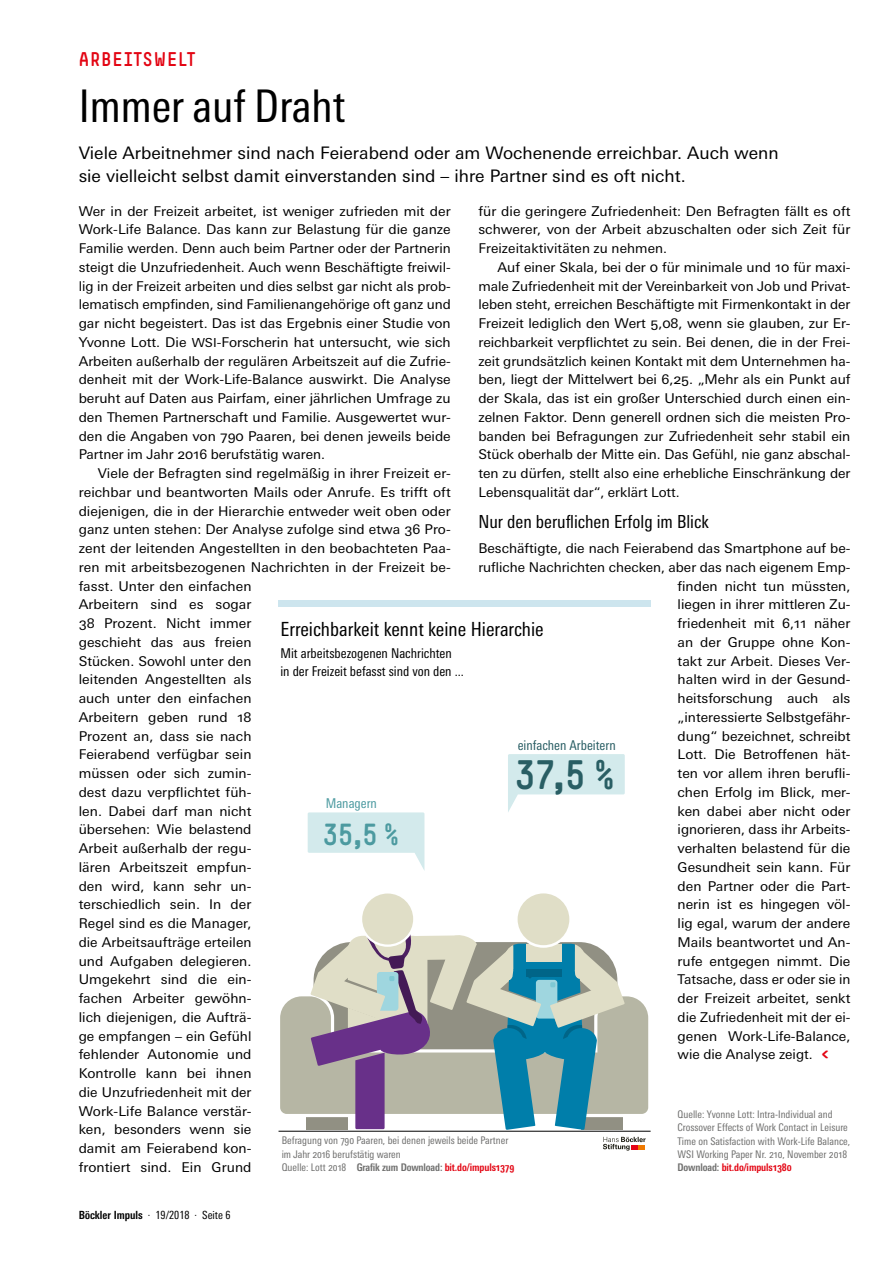
<style>
.page{position:relative;width:893px;height:1263px;background:#fff}
.page>*{position:absolute;margin:0;border:0;box-sizing:border-box;transform-origin:0 0}
.t1{font:condensed 45px "Univers Next Pro";color:#000}
.t2{font:40.5px "Simple HBS";color:#295e64}
.t3{font:30px "Simple HBS";color:#4c9aa0}
.t4{font:condensed 19.5px "Univers Next Pro";color:#000}
.t5{font:19.5px "Simple HBS";letter-spacing:.05em;color:#e30513}
.t6{font:condensed 18px "Univers Next Pro";color:#000}
.t7{font:17.25px/22.5px "Univers Next Pro";color:#000}
.t8{font:13.5px/18.8px "Univers Next Pro";letter-spacing:.005em;color:#000;text-align:justify}
.t9{font:condensed 13.5px/18px "Univers Next Pro";color:#000}
.t10{font:condensed 13.5px "Univers Next Pro";color:#295e64}
.t11{font:condensed 13.5px "Univers Next Pro";color:#4c9aa0}
.t12{font:condensed 11.25px "Univers Next Pro";color:#000}
.t13{font:condensed 10.5px/13.4px "Univers Next Pro";color:#6f6f6e}
.s1{font-size:12.45px}
.s2{font-family:"Simple HBS";font-size:18px;color:#e30513}
.s3{font-weight:700}
.s4{font-weight:700;color:#e30513}
</style>
<div class="page">
<div style="left:362px;top:893px;width:51px;height:51px;background:#e0dec7;border-radius:50%"></div>
<div style="left:518px;top:893px;width:51px;height:52px;background:#e0dec7;border-radius:50%"></div>
<svg style="left:308px;top:812px;width:116px;height:58px"></svg>
<svg style="left:508px;top:754px;width:117px;height:58px"></svg>
<svg style="left:280px;top:931px;width:369px;height:199px"></svg>
<div style="left:279px;top:600px;width:372px;height:6px;background:#cde5ee"></div>
<svg style="left:603px;top:1137px;width:43px;height:13px"></svg>
<hr style="left:279px;top:1131px;width:372px;height:1px;background:#000">
<h3 class="t5" style="left:79px;top:48px;width:118px">ARBEITSWELT</h3>
<h1 class="t1" style="left:79px;top:80px;width:268px">Immer auf Draht</h1>
<p class="t7" style="left:79px;top:142px;width:701px">Viele Arbeitnehmer sind nach Feierabend oder am Wochenende erreichbar. Auch wenn sie vielleicht selbst damit einverstanden sind – ihre Partner sind es oft nicht.</p>
<p class="t8" style="left:79px;top:201px;width:374px">Wer in der Freizeit arbeitet, ist weniger zufrieden mit der Work-Life Balance. Das kann zur Belastung für die ganze Familie werden. Denn auch beim Partner oder der Partnerin steigt die Unzufriedenheit. Auch wenn Beschäftigte freiwil&shy;lig in der Freizeit arbeiten und dies selbst gar nicht als prob&shy;lematisch empfinden, sind Familienangehörige oft ganz und gar nicht begeistert. Das ist das Ergebnis einer Studie von Yvonne Lott. Die <span class="s1">WSI</span>-Forscherin hat untersucht, wie sich Arbeiten außerhalb der regulären Arbeitszeit auf die Zufrie&shy;denheit mit der Work-Life-Balance auswirkt. Die Analyse beruht auf Daten aus Pairfam, einer jährlichen Umfrage zu den Themen Partnerschaft und Familie. Ausgewertet wur&shy;den die Angaben von 790 Paaren, bei denen jeweils beide Partner im Jahr 2016 berufstätig waren.</p>
<p class="t8" style="left:79px;top:464px;width:374px;text-align:left;text-indent:19px">Viele der Befragten sind regelmäßig in ihrer Freizeit er&shy;reichbar und beantworten Mails oder Anrufe. Es trifft oft diejenigen, die in der Hierarchie entweder weit oben oder ganz unten stehen: Der Analyse zufolge sind etwa 36 Pro&shy;zent der leitenden Angestellten in den beobachteten Paa&shy;ren mit arbeitsbezogenen Nachrichten in der Freizeit be&shy;fasst. Unter den einfachen<br>Arbeitern sind es sogar<br>38 Prozent. Nicht immer<br>geschieht das aus freien<br>Stücken. Sowohl unter den<br>leitenden Angestellten als<br>auch unter den einfachen<br>Arbeitern geben rund 18<br>Prozent an, dass sie nach<br>Feierabend verfügbar sein<br>müssen oder sich zumin-<br>dest dazu verpflichtet füh-<br>len. Dabei darf man nicht<br>übersehen: Wie belastend<br>Arbeit außerhalb der regu-<br>lären Arbeitszeit empfun-<br>den wird, kann sehr un-<br>terschiedlich sein. In der<br>Regel sind es die Manager,<br>die Arbeitsaufträge erteilen<br>und Aufgaben delegieren.<br>Umgekehrt sind die ein-<br>fachen Arbeiter gewöhn-<br>lich diejenigen, die Aufträ-<br>ge empfangen – ein Gefühl<br>fehlender Autonomie und<br>Kontrolle kann bei ihnen<br>die Unzufriedenheit mit der<br>Work-Life Balance verstär-<br>ken, besonders wenn sie<br>damit am Feierabend kon-<br>frontiert sind. Ein Grund</p>
<p class="t8" style="left:478px;top:201px;width:374px">für die geringere Zufriedenheit: Den Befragten fällt es oft schwerer, von der Arbeit abzuschalten oder sich Zeit für Freizeitaktivitäten zu nehmen.</p>
<p class="t8" style="left:478px;top:258px;width:374px;text-indent:19px">Auf einer Skala, bei der 0 für minimale und 10 für maxi&shy;male Zufriedenheit mit der Vereinbarkeit von Job und Privat&shy;leben steht, erreichen Beschäftigte mit Firmenkontakt in der Freizeit lediglich den Wert 5,08, wenn sie glauben, zur Er&shy;reichbarkeit verpflichtet zu sein. Bei denen, die in der Frei&shy;zeit grundsätzlich keinen Kontakt mit dem Unternehmen ha&shy;ben, liegt der Mittelwert bei 6,25. „Mehr als ein Punkt auf der Skala, das ist ein großer Unterschied durch einen ein&shy;zelnen Faktor. Denn generell ordnen sich die meisten Pro&shy;banden bei Befragungen zur Zufriedenheit sehr stabil ein Stück oberhalb der Mitte ein. Das Gefühl, nie ganz abschal&shy;ten zu dürfen, stellt also eine erhebliche Einschränkung der Lebensqualität dar“, erklärt Lott.</p>
<h3 class="t6" style="left:478px;top:511px;width:232px">Nur den beruflichen Erfolg im Blick</h3>
<p class="t8" style="left:478px;top:539px;width:374px">Beschäftigte, die nach Feierabend das Smartphone auf be-</p>
<p class="t8" style="left:478px;top:558px;width:374px">rufliche Nachrichten checken, aber das nach eigenem Emp-</p>
<p class="t8" style="left:678px;top:576px;width:174px">finden nicht tun müssten,</p>
<p class="t8" style="left:678px;top:595px;width:174px">liegen in ihrer mittleren Zu-</p>
<p class="t8" style="left:678px;top:614px;width:174px">friedenheit mit 6,11 näher</p>
<p class="t8" style="left:678px;top:633px;width:174px">an der Gruppe ohne Kon-</p>
<p class="t8" style="left:678px;top:651px;width:174px">takt zur Arbeit. Dieses Ver-</p>
<p class="t8" style="left:678px;top:670px;width:174px">halten wird in der Gesund-</p>
<p class="t8" style="left:678px;top:689px;width:174px">heitsforschung auch als</p>
<p class="t8" style="left:678px;top:708px;width:174px">„interessierte Selbstgefähr-</p>
<p class="t8" style="left:678px;top:726px;width:174px">dung“ bezeichnet, schreibt</p>
<p class="t8" style="left:678px;top:745px;width:174px">Lott. Die Betroffenen hät-</p>
<p class="t8" style="left:678px;top:764px;width:174px">ten vor allem ihren berufli-</p>
<p class="t8" style="left:678px;top:783px;width:174px">chen Erfolg im Blick, mer-</p>
<p class="t8" style="left:678px;top:801px;width:174px">ken dabei aber nicht oder</p>
<p class="t8" style="left:678px;top:820px;width:174px">ignorieren, dass ihr Arbeits-</p>
<p class="t8" style="left:678px;top:839px;width:174px">verhalten belastend für die</p>
<p class="t8" style="left:678px;top:858px;width:174px">Gesundheit sein kann. Für</p>
<p class="t8" style="left:678px;top:876px;width:174px">den Partner oder die Part-</p>
<p class="t8" style="left:678px;top:895px;width:174px">nerin ist es hingegen völ-</p>
<p class="t8" style="left:678px;top:914px;width:174px">lig egal, warum der andere</p>
<p class="t8" style="left:678px;top:933px;width:174px">Mails beantwortet und An-</p>
<p class="t8" style="left:678px;top:951px;width:174px">rufe entgegen nimmt. Die</p>
<p class="t8" style="left:678px;top:970px;width:174px">Tatsache, dass er oder sie in</p>
<p class="t8" style="left:678px;top:989px;width:174px">der Freizeit arbeitet, senkt</p>
<p class="t8" style="left:678px;top:1008px;width:174px">die Zufriedenheit mit der ei-</p>
<p class="t8" style="left:678px;top:1026px;width:174px">genen Work-Life-Balance,</p>
<p class="t8" style="left:678px;top:1045px;width:158px">wie die Analyse zeigt. <span class="s2">&lt;</span></p>
<h3 class="t4" style="left:280px;top:618px;width:265px">Erreichbarkeit kennt keine Hierarchie</h3>
<p class="t9" style="left:280px;top:644px;width:185px">Mit arbeitsbezogenen Nachrichten in der Freizeit befasst sind von den ...</p>
<p class="t10" style="left:518px;top:737px;width:100px">einfachen Arbeitern</p>
<h2 class="t2" style="left:515px;top:751px;width:102px">37,5 %</h2>
<p class="t11" style="left:326px;top:795px;width:53px">Managern</p>
<h3 class="t3" style="left:323px;top:818px;width:78px">35,5 %</h3>
<p class="t13" style="left:678px;top:1107px;width:174px">Quelle: Yvonne Lott: Intra-Individual and Crossover Effects of Work Contact in Leisure Time on Satisfaction with Work-Life Balance, WSI Working Paper Nr. 210, November 2018<br><span class="s3">Download:</span> <span class="s4">bit.do/impuls1380</span></p>
<p class="t13" style="left:282px;top:1134px;width:234px">Befragung von 790 Paaren, bei denen jeweils beide Partner im Jahr 2016 berufstätig waren<br>Quelle: Lott 2018 <span class="s3">Grafik zum Download:</span> <span class="s4">bit.do/impuls1379</span></p>
<p class="t12" style="left:79px;top:1208px;width:153px"><span class="s3">Böckler Impuls</span> · 19/2018 · Seite 6</p>
</div>
